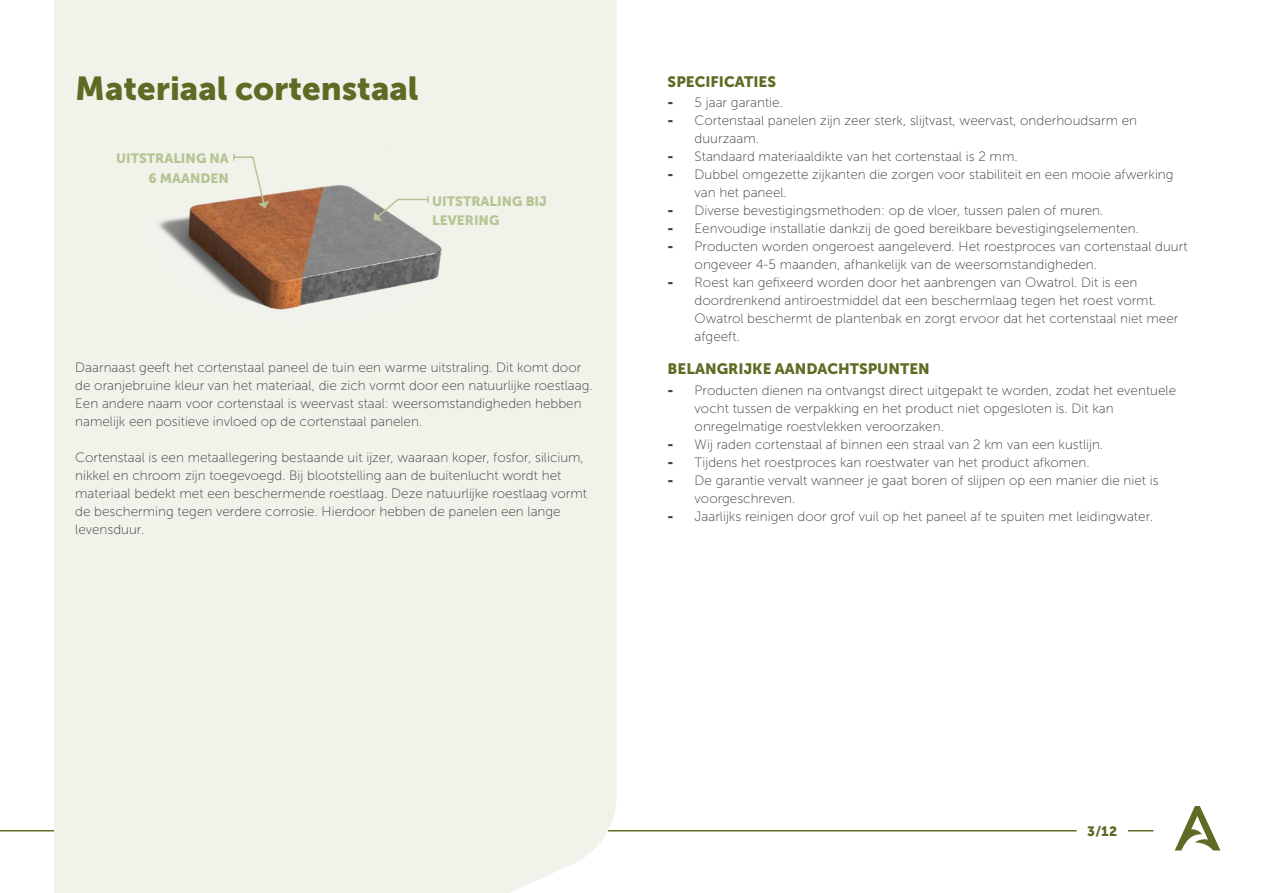
<style>
.page{position:relative;width:1263px;height:893px;background:#fff}
.page>*{position:absolute;margin:0;border:0;box-sizing:border-box;transform-origin:0 0}
.t1{font:33px "Museo Sans 900";color:#5f6b24}
.t2{font:15px "Museo Sans 900";color:#5f6b24}
.t3{font:13.5px/18px "Museo Sans 100";color:#3c3c3b}
.t4{font:13.5px/19.5px "Museo Sans 900";color:#b6c494;text-align:right}
.t5{font:13.5px "Museo Sans 900";color:#5f6b24}
.s1{font-family:"Museo Sans 900"}
</style>
<div class="page">
<svg style="left:1175px;top:806px;width:45px;height:44px"></svg>
<svg style="left:1128px;top:830px;width:25px;height:1px"></svg>
<hr style="left:0;top:830px;width:80px;height:1px;background:#5f6b24">
<hr style="left:217px;top:830px;width:859px;height:1px;background:#5f6b24">
<div style="left:54px;top:0;width:563px;height:893px;background:#f1f3eb"></div>
<img style="left:111px;top:142px;width:419px;height:200px">
<svg style="left:232px;top:154px;width:37px;height:54px;background:#e0d7c7"></svg>
<svg style="left:373px;top:196px;width:57px;height:25px"></svg>
<h1 class="t1" style="left:75px;top:70px;width:345px">Materiaal cortenstaal</h1>
<p class="t4" style="left:116px;top:149px;width:114px">UITSTRALING NA<br>6 MAANDEN</p>
<p class="t4" style="left:432px;top:191px;width:116px;text-align:left">UITSTRALING BIJ<br>LEVERING</p>
<p class="t3" style="left:75px;top:359px;width:519px">Daarnaast geeft het cortenstaal paneel de tuin een warme uitstraling. Dit komt door de oranjebruine kleur van het materiaal, die zich vormt door een natuurlijke roestlaag.<br>Een andere naam voor cortenstaal is weervast staal: weersomstandigheden hebben namelijk een positieve invloed op de cortenstaal panelen.</p>
<p class="t3" style="left:75px;top:449px;width:513px">Cortenstaal is een metaallegering bestaande uit ijzer, waaraan koper, fosfor, silicium, nikkel en chroom zijn toegevoegd. Bij blootstelling aan de buitenlucht wordt het materiaal bedekt met een beschermende roestlaag. Deze natuurlijke roestlaag vormt de bescherming tegen verdere corrosie. Hierdoor hebben de panelen een lange levensduur.</p>
<p class="t2" style="left:668px;top:73px;width:110px">SPECIFICATIES</p>
<p class="t3" style="left:668px;top:94px;width:117px"><span class="s1">-</span> 5 jaar garantie.</p>
<p class="t3" style="left:695px;top:112px;width:444px;text-indent:-27px"><span class="s1">-</span> Cortenstaal panelen zijn zeer sterk, slijtvast, weervast, onderhoudsarm en duurzaam.</p>
<p class="t3" style="left:668px;top:148px;width:351px"><span class="s1">-</span> Standaard materiaaldikte van het cortenstaal is 2 mm.</p>
<p class="t3" style="left:695px;top:166px;width:480px;text-indent:-27px"><span class="s1">-</span> Dubbel omgezette zijkanten die zorgen voor stabiliteit en een mooie afwerking van het paneel.</p>
<p class="t3" style="left:668px;top:202px;width:437px"><span class="s1">-</span> Diverse bevestigingsmethoden: op de vloer, tussen palen of muren.</p>
<p class="t3" style="left:668px;top:220px;width:473px"><span class="s1">-</span> Eenvoudige installatie dankzij de goed bereikbare bevestigingselementen.</p>
<p class="t3" style="left:695px;top:238px;width:494px;text-indent:-27px"><span class="s1">-</span> Producten worden ongeroest aangeleverd. Het roestproces van cortenstaal duurt ongeveer 4-5 maanden, afhankelijk van de weersomstandigheden.</p>
<p class="t3" style="left:695px;top:274px;width:485px;text-indent:-27px"><span class="s1">-</span> Roest kan gefixeerd worden door het aanbrengen van Owatrol. Dit is een doordrenkend antiroestmiddel dat een beschermlaag tegen het roest vormt.<br>Owatrol beschermt de plantenbak en zorgt ervoor dat het cortenstaal niet meer afgeeft.</p>
<p class="t2" style="left:668px;top:360px;width:264px">BELANGRIJKE AANDACHTSPUNTEN</p>
<p class="t3" style="left:695px;top:381px;width:483px;text-indent:-27px"><span class="s1">-</span> Producten dienen na ontvangst direct uitgepakt te worden, zodat het eventuele vocht tussen de verpakking en het product niet opgesloten is. Dit kan onregelmatige roestvlekken veroorzaken.</p>
<p class="t3" style="left:668px;top:435px;width:437px"><span class="s1">-</span> Wij raden cortenstaal af binnen een straal van 2 km van een kustlijn.</p>
<p class="t3" style="left:668px;top:453px;width:424px"><span class="s1">-</span> Tijdens het roestproces kan roestwater van het product afkomen.</p>
<p class="t3" style="left:695px;top:471px;width:466px;text-indent:-27px"><span class="s1">-</span> De garantie vervalt wanneer je gaat boren of slijpen op een manier die niet is voorgeschreven.</p>
<p class="t3" style="left:668px;top:507px;width:487px"><span class="s1">-</span> Jaarlijks reinigen door grof vuil op het paneel af te spuiten met leidingwater.</p>
<p class="t5" style="left:1087px;top:823px;width:31px">3/12</p>
</div>
